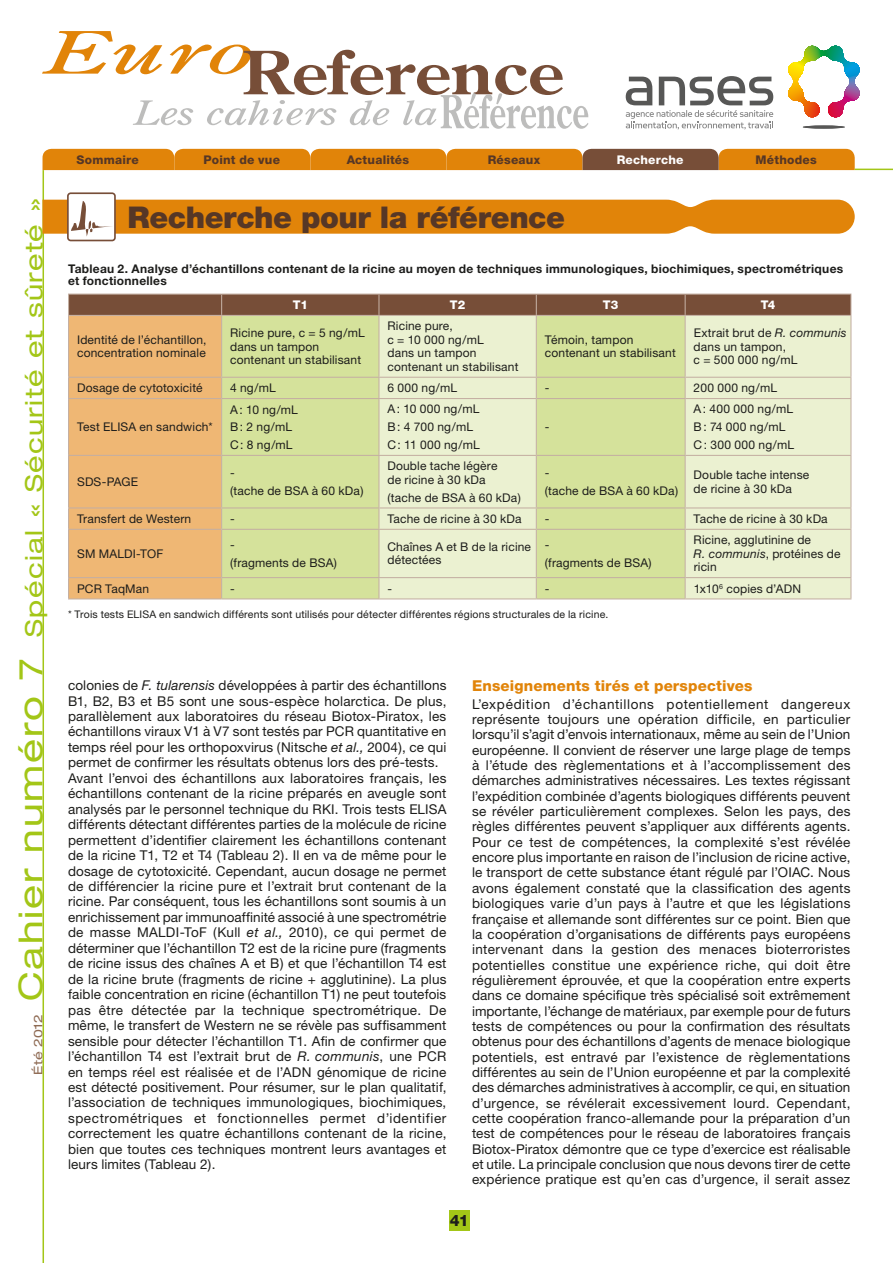
<style>
.page{position:relative;width:893px;height:1263px;background:#fff}
.page>*{position:absolute;margin:0;border:0;box-sizing:border-box;transform-origin:0 0}
.t1{font:900 30px "Helvetica Neue";letter-spacing:-.015em;color:#563726}
.t2{font:expanded 24px "Helvetica Neue";letter-spacing:.05em;color:#a3c617;scale:1.1 1}
.t3{font:800 15.75px "Helvetica Neue";color:#1d1d1b}
.t4{font:800 15px "Helvetica Neue";letter-spacing:.01em;color:#e18409}
.t5{font:13.5px/15.5px "Helvetica Neue";letter-spacing:.01em;color:#1d1d1b}
.t6{font:12px/13.5px "Helvetica Neue";letter-spacing:.015em;color:#1d1d1b}
.t7{font:700 12px/12px "Helvetica Neue";letter-spacing:.02em;color:#1d1d1b}
.t8{font:800 12px "Helvetica Neue";letter-spacing:.015em;color:#563726}
.t9{font:800 12px "Helvetica Neue";letter-spacing:.015em;color:#fff}
.t10{font:expanded 12px "Helvetica Neue";color:#8f6b54;scale:1.1 1}
.t11{font:10.5px "Helvetica Neue";letter-spacing:.015em;color:#1d1d1b}
.s1{font-size:33px}
.s2{font-style:italic}
</style>
<div class="page">
<svg style="left:42px;top:31px;width:546px;height:98px"></svg>
<svg style="left:788px;top:45px;width:72px;height:73px"></svg>
<hr style="left:822px;top:82px;width:3px;height:36px;background:#e30614">
<svg style="left:803px;top:125px;width:42px;height:4px"></svg>
<svg style="left:626px;top:76px;width:147px;height:54px"></svg>
<div style="left:449px;top:1210px;width:20px;height:21px;background:#a3c617"></div>
<hr style="left:855px;top:169px;width:38px;height:1px;background:#a3c617">
<svg style="left:43px;top:149px;width:812px;height:21px;background:#cf7c13"></svg>
<hr style="left:43px;top:170px;width:1px;height:1093px;background:#a3c617">
<div style="left:67px;top:192px;width:49px;height:49px;border:2px solid #774e38;border-radius:3px"></div>
<svg style="left:43px;top:200px;width:812px;height:37px;background:#e4962e"></svg>
<svg style="left:68px;top:294px;width:783px;height:305px;background:#dad4a1"></svg>
<hr style="left:222px;top:598px;width:157px;height:1px;background:#c4afa2">
<hr style="left:379px;top:598px;width:157px;height:1px;background:#c4afa2">
<hr style="left:536px;top:598px;width:149px;height:1px;background:#c4afa2">
<hr style="left:685px;top:598px;width:166px;height:1px;background:#c4afa2">
<p class="t8" style="left:77px;top:152px;width:64px">Sommaire</p>
<p class="t8" style="left:204px;top:152px;width:78px">Point de vue</p>
<p class="t8" style="left:347px;top:152px;width:64px">Actualités</p>
<p class="t8" style="left:488px;top:152px;width:54px">Réseaux</p>
<p class="t8" style="left:756px;top:152px;width:63px">Méthodes</p>
<p class="t9" style="left:617px;top:152px;width:68px">Recherche</p>
<h2 class="t2" style="left:19px;top:1000px;width:731px;rotate:-90deg"><span class="s1">Cahier numéro 7</span> Spécial « Sécurité et sûreté »</h2>
<h1 class="t1" style="left:128px;top:199px;width:439px">Recherche pour la référence</h1>
<p class="t7" style="left:68px;top:262px;width:777px">Tableau 2. Analyse d’échantillons contenant de la ricine au moyen de techniques immunologiques, biochimiques, spectrométriques et fonctionnelles</p>
<p class="t9" style="left:293px;top:298px;width:17px">T1</p>
<p class="t9" style="left:450px;top:298px;width:17px">T2</p>
<p class="t9" style="left:603px;top:298px;width:17px">T3</p>
<p class="t9" style="left:761px;top:298px;width:16px">T4</p>
<p class="t6" style="left:77px;top:333px;width:131px">Identité de l’échantillon, concentration nominale</p>
<p class="t6" style="left:230px;top:326px;width:136px">Ricine pure, c = 5 ng/mL dans un tampon contenant un stabilisant</p>
<p class="t6" style="left:387px;top:319px;width:132px">Ricine pure,<br>c = 10 000 ng/mL<br>dans un tampon contenant un stabilisant</p>
<p class="t6" style="left:545px;top:333px;width:132px">Témoin, tampon contenant un stabilisant</p>
<p class="t6" style="left:694px;top:326px;width:155px">Extrait brut de <span class="s2">R. communis </span>dans un tampon,<br>c = 500 000 ng/mL</p>
<p class="t6" style="left:77px;top:381px;width:127px">Dosage de cytotoxicité</p>
<p class="t6" style="left:230px;top:381px;width:47px">4 ng/mL</p>
<p class="t6" style="left:387px;top:381px;width:71px">6 000 ng/mL</p>
<p class="t6" style="left:545px;top:381px;width:6px">-</p>
<p class="t6" style="left:694px;top:381px;width:85px">200 000 ng/mL</p>
<p class="t6" style="left:77px;top:420px;width:137px">Test ELISA en sandwich*</p>
<p class="t6" style="left:230px;top:400px;width:69px;line-height:17.7px">A: 10 ng/mL<br>B: 2 ng/mL<br>C: 8 ng/mL</p>
<p class="t6" style="left:387px;top:400px;width:94px;line-height:17.7px">A: 10 000 ng/mL<br>B: 4 700 ng/mL<br>C: 11 000 ng/mL</p>
<p class="t6" style="left:694px;top:400px;width:102px;line-height:17.7px">A: 400 000 ng/mL<br>B: 74 000 ng/mL<br>C: 300 000 ng/mL</p>
<p class="t6" style="left:545px;top:420px;width:6px">-</p>
<p class="t6" style="left:387px;top:459px;width:111px">Double tache légère de ricine à 30 kDa</p>
<p class="t6" style="left:387px;top:490px;width:135px">(tache de BSA à 60 kDa)</p>
<p class="t6" style="left:545px;top:464px;width:135px;line-height:17.7px">-<br>(tache de BSA à 60 kDa)</p>
<p class="t6" style="left:694px;top:468px;width:117px">Double tache intense de ricine à 30 kDa</p>
<p class="t6" style="left:77px;top:475px;width:63px">SDS-PAGE</p>
<p class="t6" style="left:230px;top:464px;width:135px;line-height:17.7px">-<br>(tache de BSA à 60 kDa)</p>
<p class="t6" style="left:77px;top:512px;width:116px">Transfert de Western</p>
<p class="t6" style="left:230px;top:512px;width:6px">-</p>
<p class="t6" style="left:387px;top:512px;width:136px">Tache de ricine à 30 kDa</p>
<p class="t6" style="left:545px;top:512px;width:6px">-</p>
<p class="t6" style="left:694px;top:512px;width:136px">Tache de ricine à 30 kDa</p>
<p class="t6" style="left:77px;top:546px;width:88px">SM MALDI-TOF</p>
<p class="t6" style="left:230px;top:535px;width:108px;line-height:17.7px">-<br>(fragments de BSA)</p>
<p class="t6" style="left:387px;top:540px;width:145px">Chaînes A et B de la ricine détectées</p>
<p class="t6" style="left:545px;top:535px;width:108px;line-height:17.7px">-<br>(fragments de BSA)</p>
<p class="t6" style="left:694px;top:533px;width:148px">Ricine, agglutinine de<br><span class="s2">R. communis</span>, protéines de ricin</p>
<p class="t6" style="left:77px;top:581px;width:74px">PCR TaqMan</p>
<p class="t6" style="left:230px;top:581px;width:6px">-</p>
<p class="t6" style="left:387px;top:581px;width:6px">-</p>
<p class="t6" style="left:545px;top:581px;width:6px">-</p>
<p class="t6" style="left:694px;top:581px;width:109px">1x10<sup>6</sup> copies d’ADN</p>
<p class="t11" style="left:68px;top:608px;width:542px">* Trois tests ELISA en sandwich différents sont utilisés pour détecter différentes régions structurales de la ricine.</p>
<p class="t5" style="left:68px;top:677px;width:380px">colonies de <span class="s2">F. tularensis</span> développées à partir des échantillons B1, B2, B3 et B5 sont une sous-espèce holarctica. De plus, parallèlement aux laboratoires du réseau Biotox-Piratox, les échantillons viraux V1 à V7 sont testés par PCR quantitative en temps réel pour les orthopoxvirus (Nitsche <span class="s2">et al.,</span> 2004), ce qui permet de confirmer les résultats obtenus lors des pré-tests.<br>Avant l’envoi des échantillons aux laboratoires français, les échantillons contenant de la ricine préparés en aveugle sont analysés par le personnel technique du RKI. Trois tests ELISA différents détectant différentes parties de la molécule de ricine permettent d’identifier clairement les échantillons contenant de la ricine T1, T2 et T4 (Tableau 2). Il en va de même pour le dosage de cytotoxicité. Cependant, aucun dosage ne permet de différencier la ricine pure et l’extrait brut contenant de la ricine. Par conséquent, tous les échantillons sont soumis à un enrichissement par immunoaffinité associé à une spectrométrie de masse MALDI-ToF (Kull <span class="s2">et al.,</span> 2010), ce qui permet de déterminer que l’échantillon T2 est de la ricine pure (fragments de ricine issus des chaînes A et B) et que l’échantillon T4 est de la ricine brute (fragments de ricine + agglutinine). La plus faible concentration en ricine (échantillon T1) ne peut toutefois pas être détectée par la technique spectrométrique. De même, le transfert de Western ne se révèle pas suffisamment sensible pour détecter l’échantillon T1. Afin de confirmer que l’échantillon T4 est l’extrait brut de <span class="s2">R. communis</span>, une PCR en temps réel est réalisée et de l’ADN génomique de ricine est détecté positivement. Pour résumer, sur le plan qualitatif, l’association de techniques immunologiques, biochimiques, spectrométriques et fonctionnelles permet d’identifier correctement les quatre échantillons contenant de la ricine, bien que toutes ces techniques montrent leurs avantages et leurs limites (Tableau 2).</p>
<p class="t4" style="left:472px;top:677px;width:282px">Enseignements tirés et perspectives</p>
<p class="t5" style="left:472px;top:696px;width:380px;text-align:justify">L’expédition d’échantillons potentiellement dangereux représente toujours une opération difficile, en particulier lorsqu’il s’agit d’envois internationaux, même au sein de l’Union européenne. Il convient de réserver une large plage de temps à l’étude des règlementations et à l’accomplissement des démarches administratives nécessaires. Les textes régissant l’expédition combinée d’agents biologiques différents peuvent se révéler particulièrement complexes. Selon les pays, des règles différentes peuvent s’appliquer aux différents agents.<br>Pour ce test de compétences, la complexité s’est révélée encore plus importante en raison de l’inclusion de ricine active, le transport de cette substance étant régulé par l’OIAC. Nous avons également constaté que la classification des agents biologiques varie d’un pays à l’autre et que les législations française et allemande sont différentes sur ce point. Bien que la coopération d’organisations de différents pays européens intervenant dans la gestion des menaces bioterroristes potentielles constitue une expérience riche, qui doit être régulièrement éprouvée, et que la coopération entre experts dans ce domaine spécifique très spécialisé soit extrêmement importante, l’échange de matériaux, par exemple pour de futurs tests de compétences ou pour la confirmation des résultats obtenus pour des échantillons d’agents de menace biologique potentiels, est entravé par l’existence de règlementations différentes au sein de l’Union européenne et par la complexité des démarches administratives à accomplir, ce qui, en situation d’urgence, se révélerait excessivement lourd. Cependant, cette coopération franco-allemande pour la préparation d’un test de compétences pour le réseau de laboratoires français Biotox-Piratox démontre que ce type d’exercice est réalisable et utile. La principale conclusion que nous devons tirer de cette expérience pratique est qu’en cas d’urgence, il serait assez</p>
<p class="t10" style="left:31px;top:1074px;width:56px;rotate:-90deg">Été 2012</p>
<p class="t3" style="left:450px;top:1211px;width:20px">41</p>
</div>
